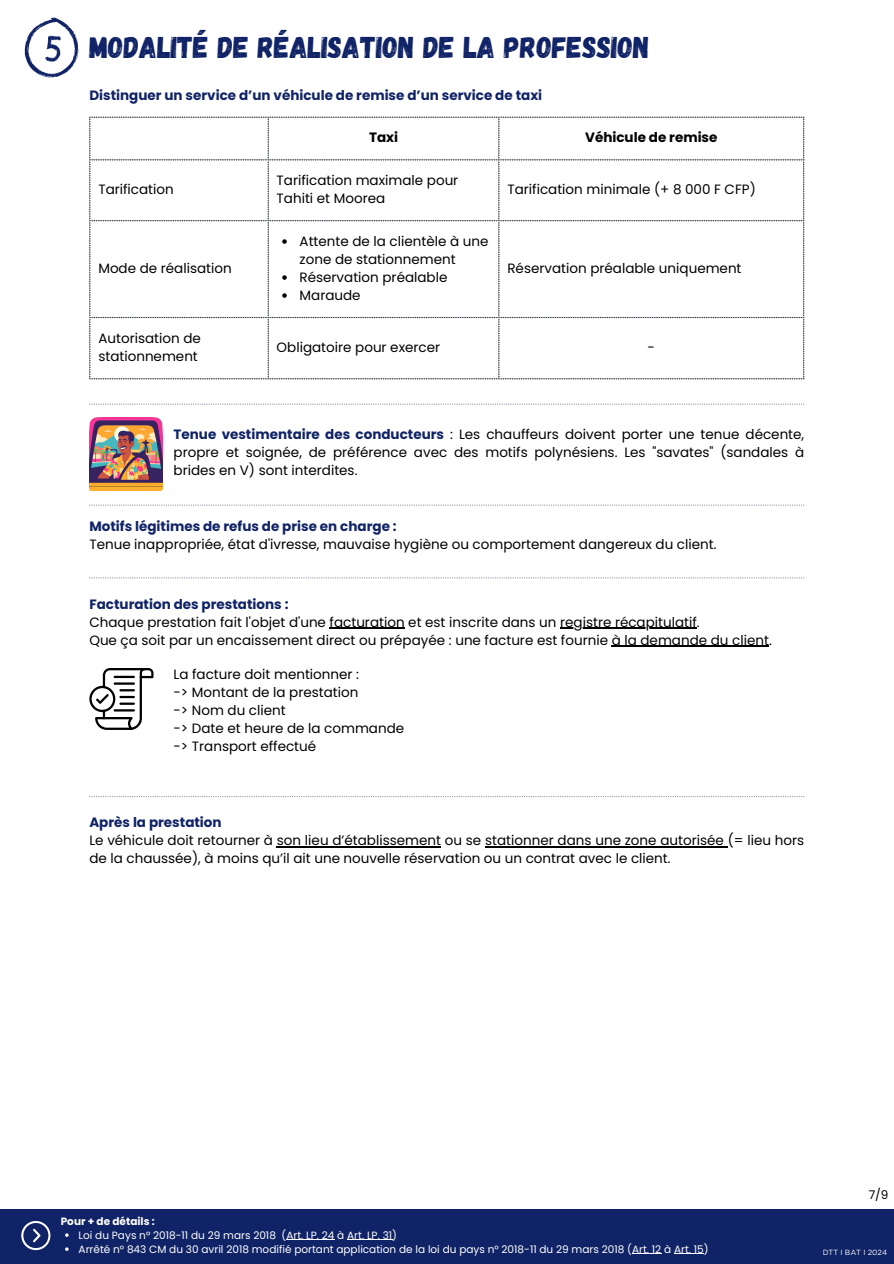
<style>
.page{position:relative;width:894px;height:1264px;background:#fff}
.page>*{position:absolute;margin:0;border:0;box-sizing:border-box;transform-origin:0 0}
.t1{font:30px "Gagalin";color:#102366}
.t2{font:13.5px/18px "Poppins";color:#000}
.t3{font:700 13.5px "Poppins";color:#102366}
.t4{font:700 13.5px "Poppins";color:#000}
.t5{font:12px "Poppins";color:#000}
.t6{font:10.5px "Poppins";color:#fff}
.t7{font:700 10.5px "Poppins";color:#fff}
.t8{font:7.5px "Gotham";color:#fff}
.s1{font-weight:700;color:#102366}
</style>
<div class="page">
<svg style="left:25px;top:18px;width:54px;height:59px"></svg>
<svg style="left:89px;top:117px;width:180px;height:262px"></svg>
<svg style="left:270px;top:117px;width:229px;height:262px"></svg>
<svg style="left:500px;top:117px;width:304px;height:262px"></svg>
<svg style="left:89px;top:504px;width:715px;height:1px"></svg>
<svg style="left:89px;top:577px;width:715px;height:1px"></svg>
<svg style="left:89px;top:403px;width:715px;height:2px"></svg>
<img style="left:89px;top:417px;width:73px;height:73px">
<svg style="left:89px;top:668px;width:64px;height:62px"></svg>
<hr style="left:119px;top:702px;width:16px;height:3px;background:#000002">
<hr style="left:114px;top:709px;width:21px;height:2px;background:#000002">
<hr style="left:329px;top:627px;width:75px;height:2px;background:#000">
<hr style="left:560px;top:627px;width:136px;height:2px;background:#000">
<hr style="left:611px;top:645px;width:157px;height:2px;background:#000">
<hr style="left:277px;top:846px;width:164px;height:1px;background:#000">
<hr style="left:485px;top:846px;width:242px;height:1px;background:#000">
<svg style="left:89px;top:796px;width:715px;height:1px"></svg>
<div style="left:0;top:1208px;width:893px;height:55px;background:#102366"></div>
<svg style="left:21px;top:1221px;width:29px;height:29px"></svg>
<hr style="left:286px;top:1239px;width:48px;height:1px;background:#fff">
<hr style="left:347px;top:1239px;width:45px;height:1px;background:#fff">
<hr style="left:631px;top:1253px;width:30px;height:1px;background:#fff">
<hr style="left:673px;top:1253px;width:30px;height:1px;background:#fff">
<p class="t1" style="left:89px;top:28px;width:561px">MODALITÉ DE RÉALISATION DE LA PROFESSION</p>
<h3 class="t3" style="left:89px;top:86px;width:454px">Distinguer un service d’un véhicule de remise d’un service de taxi</h3>
<p class="t4" style="left:369px;top:128px;width:31px">Taxi</p>
<h1 class="t4" style="left:585px;top:128px;width:134px">Véhicule de remise</h1>
<h2 class="t2" style="left:98px;top:180px;width:77px">Tarification</h2>
<p class="t2" style="left:276px;top:171px;width:183px">Tarification maximale pour<br>Tahiti et Moorea</p>
<p class="t2" style="left:507px;top:180px;width:250px">Tarification minimale (+ 8 000 F CFP)</p>
<p class="t2" style="left:98px;top:259px;width:135px">Mode de réalisation</p>
<p class="t2" style="left:299px;top:232px;width:190px">Attente de la clientèle à une zone de stationnement</p>
<p class="t2" style="left:299px;top:268px;width:149px">Réservation préalable</p>
<p class="t2" style="left:299px;top:286px;width:63px">Maraude</p>
<p class="t2" style="left:507px;top:259px;width:235px">Réservation préalable uniquement</p>
<p class="t2" style="left:98px;top:329px;width:104px">Autorisation de stationnement</p>
<p class="t2" style="left:276px;top:338px;width:165px">Obligatoire pour exercer</p>
<p class="t2" style="left:647px;top:338px;width:9px">-</p>
<h3 class="t2" style="left:173px;top:425px;width:632px;text-align:justify"><span class="s1">Tenue vestimentaire des conducteurs</span> : Les chauffeurs doivent porter une tenue décente, propre et soignée, de préférence avec des motifs polynésiens. Les "savates" (sandales à brides en V) sont interdites.</h3>
<h3 class="t2" style="left:89px;top:517px;width:628px"><span class="s1">Motifs légitimes de refus de prise en charge :<br></span>Tenue inappropriée, état d'ivresse, mauvaise hygiène ou comportement dangereux du client.</h3>
<p class="t2" style="left:89px;top:595px;width:611px"><span class="s1">Facturation des prestations :<br></span>Chaque prestation fait l'objet d'une facturation et est inscrite dans un registre récapitulatif.</p>
<p class="t2" style="left:89px;top:631px;width:683px">Que ça soit par un encaissement direct ou prépayée : une facture est fournie à la demande du client.</p>
<h3 class="t2" style="left:173px;top:665px;width:232px">La facture doit mentionner :<br>-&gt; Montant de la prestation<br>-&gt; Nom du client<br>-&gt; Date et heure de la commande -&gt; Transport effectué</h3>
<p class="t2" style="left:89px;top:813px;width:716px"><span class="s1">Après la prestation<br></span>Le véhicule doit retourner à son lieu d’établissement ou se stationner dans une zone autorisée (= lieu hors de la chaussée), à moins qu’il ait une nouvelle réservation ou un contrat avec le client.</p>
<p class="t5" style="left:868px;top:1186px;width:21px">7/9</p>
<h3 class="t7" style="left:61px;top:1213px;width:95px">Pour + de détails :</h3>
<h4 class="t6" style="left:79px;top:1227px;width:320px">Loi du Pays n° 2018-11 du 29 mars 2018 (Art. LP. 24 à Art. LP. 31)</h4>
<p class="t6" style="left:79px;top:1241px;width:631px">Arrêté n° 843 CM du 30 avril 2018 modifié portant application de la loi du pays n° 2018-11 du 29 mars 2018 (Art. 12 à Art. 15)</p>
<h5 class="t8" style="left:822px;top:1247px;width:66px">DTT I BAT I 2024</h5>
</div>
